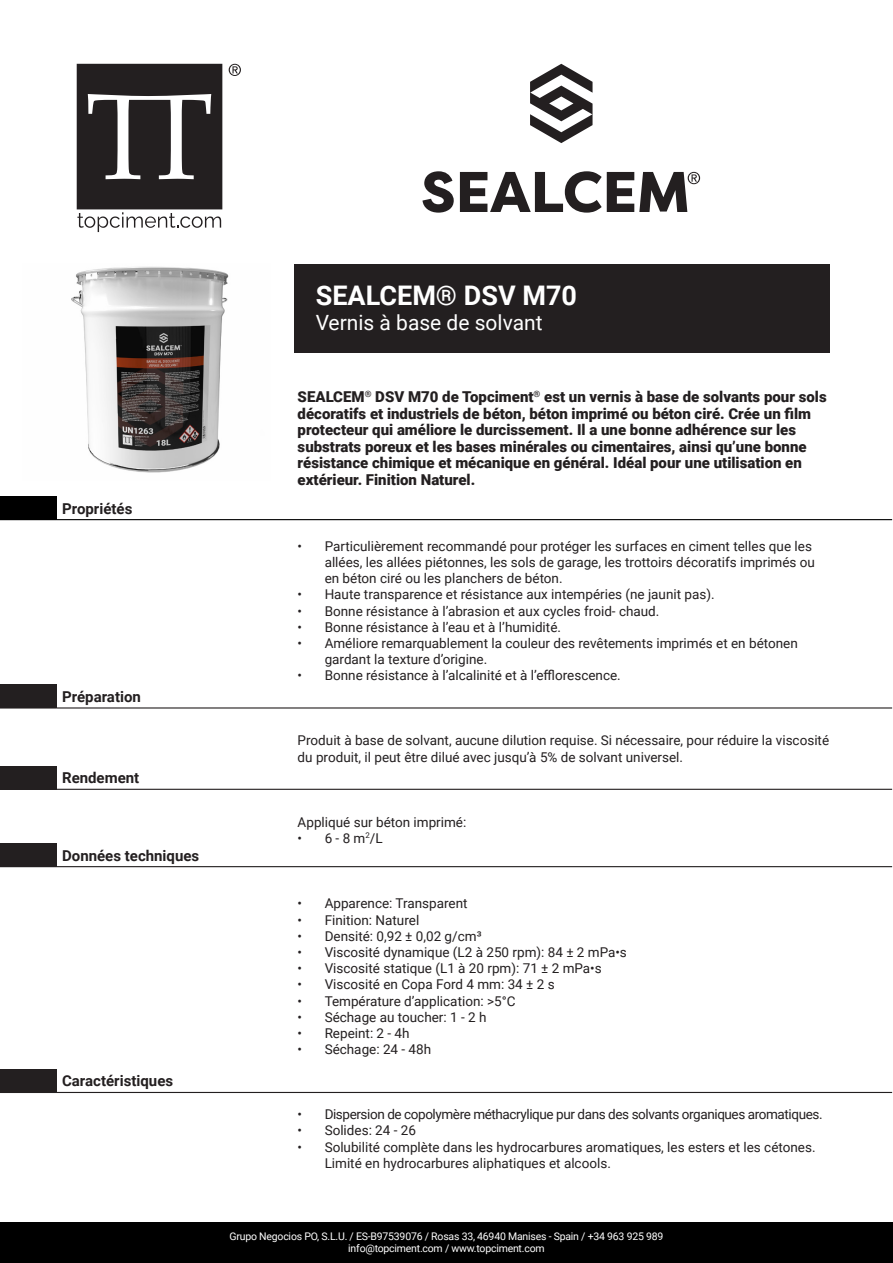
<style>
.page{position:relative;width:893px;height:1263px;background:#fff}
.page>*{position:absolute;margin:0;border:0;box-sizing:border-box;transform-origin:0 0}
.t1{font:700 27px "Roboto";color:#fff}
.t2{font:21px "Roboto";color:#fff}
.TEXTO_DESTACADO{font:900 15px/16.5px "Roboto";color:#231f20}
.t3{font:700 15px "Roboto";color:#231f20}
.TEXTO_GROSO{font:13.5px/16.2px "Roboto";color:#231f20}
.TEXTO_GROSO-2{font:13.5px "Roboto";letter-spacing:-.03em;color:#231f20}
.t4{font:10.5px/12px "Roboto";letter-spacing:-.02em;color:#fff;text-align:center}
</style>
<div class="page">
<div style="left:0;top:1222px;width:893px;height:41px;background:#000"></div>
<img style="left:71px;top:266px;width:158px;height:207px">
<div style="left:294px;top:264px;width:535px;height:88px;background:#231f20"></div>
<svg style="left:77px;top:64px;width:145px;height:168px"></svg>
<svg style="left:229px;top:64px;width:12px;height:12px"></svg>
<svg style="left:530px;top:64px;width:62px;height:79px"></svg>
<svg style="left:422px;top:171px;width:32px;height:42px"></svg>
<svg style="left:460px;top:171px;width:240px;height:42px"></svg>
<div style="left:0;top:496px;width:56px;height:24px;background:#000"></div>
<hr style="left:56px;top:519px;width:836px;height:1px;background:#000">
<div style="left:0;top:685px;width:56px;height:23px;background:#231f20"></div>
<hr style="left:56px;top:707px;width:836px;height:1px;background:#231f20">
<div style="left:0;top:766px;width:56px;height:23px;background:#231f20"></div>
<hr style="left:0;top:789px;width:56px;height:1px;background:#231f20">
<hr style="left:56px;top:789px;width:836px;height:1px;background:#231f20">
<div style="left:0;top:843px;width:56px;height:24px;background:#231f20"></div>
<hr style="left:56px;top:866px;width:836px;height:1px;background:#231f20">
<div style="left:0;top:1069px;width:56px;height:23px;background:#231f20"></div>
<hr style="left:0;top:1092px;width:56px;height:1px;background:#231f20">
<hr style="left:56px;top:1092px;width:836px;height:1px;background:#231f20">
<h3 class="t3" style="left:62px;top:498px;width:72px">Propriétés</h3>
<h3 class="t3" style="left:62px;top:686px;width:80px">Préparation</h3>
<h3 class="t3" style="left:62px;top:767px;width:79px">Rendement</h3>
<h3 class="t3" style="left:62px;top:845px;width:139px">Données techniques</h3>
<h3 class="t3" style="left:62px;top:1070px;width:113px">Caractéristiques</h3>
<h1 class="t1" style="left:316px;top:277px;width:263px">SEALCEM® DSV M70</h1>
<h2 class="t2" style="left:316px;top:308px;width:228px">Vernis à base de solvant</h2>
<p class="TEXTO_DESTACADO" style="left:298px;top:388px;width:530px">SEALCEM<sup>®</sup> DSV M70 de Topciment<sup>®</sup> est un vernis à base de solvants pour sols décoratifs et industriels de béton, béton imprimé ou béton ciré. Crée un film protecteur qui améliore le durcissement. Il a une bonne adhérence sur les substrats poreux et les bases minérales ou cimentaires, ainsi qu’une bonne résistance chimique et mécanique en général. Idéal pour une utilisation en extérieur. Finition Naturel.</p>
<p class="TEXTO_GROSO" style="left:325px;top:537px;width:492px;text-indent:-27px">• Particulièrement recommandé pour protéger les surfaces en ciment telles que les allées, les allées piétonnes, les sols de garage, les trottoirs décoratifs imprimés ou en béton ciré ou les planchers de béton.</p>
<p class="TEXTO_GROSO" style="left:298px;top:586px;width:418px">• Haute transparence et résistance aux intempéries (ne jaunit pas).</p>
<p class="TEXTO_GROSO" style="left:298px;top:602px;width:363px">• Bonne résistance à l’abrasion et aux cycles froid- chaud.</p>
<p class="TEXTO_GROSO" style="left:298px;top:618px;width:265px">• Bonne résistance à l’eau et à l’humidité.</p>
<p class="TEXTO_GROSO" style="left:325px;top:634px;width:475px;text-indent:-27px">• Améliore remarquablement la couleur des revêtements imprimés et en bétonen gardant la texture d’origine.</p>
<p class="TEXTO_GROSO" style="left:298px;top:667px;width:325px">• Bonne résistance à l’alcalinité et à l’efflorescence.</p>
<p class="TEXTO_GROSO" style="left:298px;top:732px;width:533px">Produit à base de solvant, aucune dilution requise. Si nécessaire, pour réduire la viscosité du produit, il peut être dilué avec jusqu’à 5% de solvant universel.</p>
<p class="TEXTO_GROSO" style="left:298px;top:813px;width:170px">Appliqué sur béton imprimé:</p>
<p class="TEXTO_GROSO" style="left:298px;top:829px;width:86px">• 6 - 8 m<sup>2</sup>/L</p>
<p class="TEXTO_GROSO" style="left:298px;top:895px;width:171px">• Apparence: Transparent</p>
<p class="TEXTO_GROSO" style="left:298px;top:911px;width:123px">• Finition: Naturel</p>
<p class="TEXTO_GROSO" style="left:298px;top:927px;width:185px">• Densité: 0,92 ± 0,02 g/cm³</p>
<p class="TEXTO_GROSO" style="left:298px;top:943px;width:331px">• Viscosité dynamique (L2 à 250 rpm): 84 ± 2 mPa•s</p>
<p class="TEXTO_GROSO" style="left:298px;top:960px;width:306px">• Viscosité statique (L1 à 20 rpm): 71 ± 2 mPa•s</p>
<p class="TEXTO_GROSO" style="left:298px;top:976px;width:259px">• Viscosité en Copa Ford 4 mm: 34 ± 2 s</p>
<p class="TEXTO_GROSO" style="left:298px;top:992px;width:219px">• Température d’application: &gt;5°C</p>
<p class="TEXTO_GROSO" style="left:298px;top:1008px;width:190px">• Séchage au toucher: 1 - 2 h</p>
<p class="TEXTO_GROSO" style="left:298px;top:1024px;width:113px">• Repeint: 2 - 4h</p>
<p class="TEXTO_GROSO" style="left:298px;top:1041px;width:135px">• Séchage: 24 - 48h</p>
<p class="TEXTO_GROSO-2" style="left:298px;top:1105px;width:526px">• Dispersion de copolymère méthacrylique pur dans des solvants organiques aromatiques.</p>
<p class="TEXTO_GROSO" style="left:298px;top:1122px;width:120px">• Solides: 24 - 26</p>
<p class="TEXTO_GROSO" style="left:325px;top:1138px;width:492px;text-indent:-27px">• Solubilité complète dans les hydrocarbures aromatiques, les esters et les cétones.<br>Limité en hydrocarbures aliphatiques et alcools.</p>
<p class="t4" style="left:230px;top:1230px;width:435px">Grupo Negocios PO, S.L.U. / ES-B97539076 / Rosas 33, 46940 Manises - Spain / +34 963 925 989 info@topciment.com / www.topciment.com</p>
</div>
